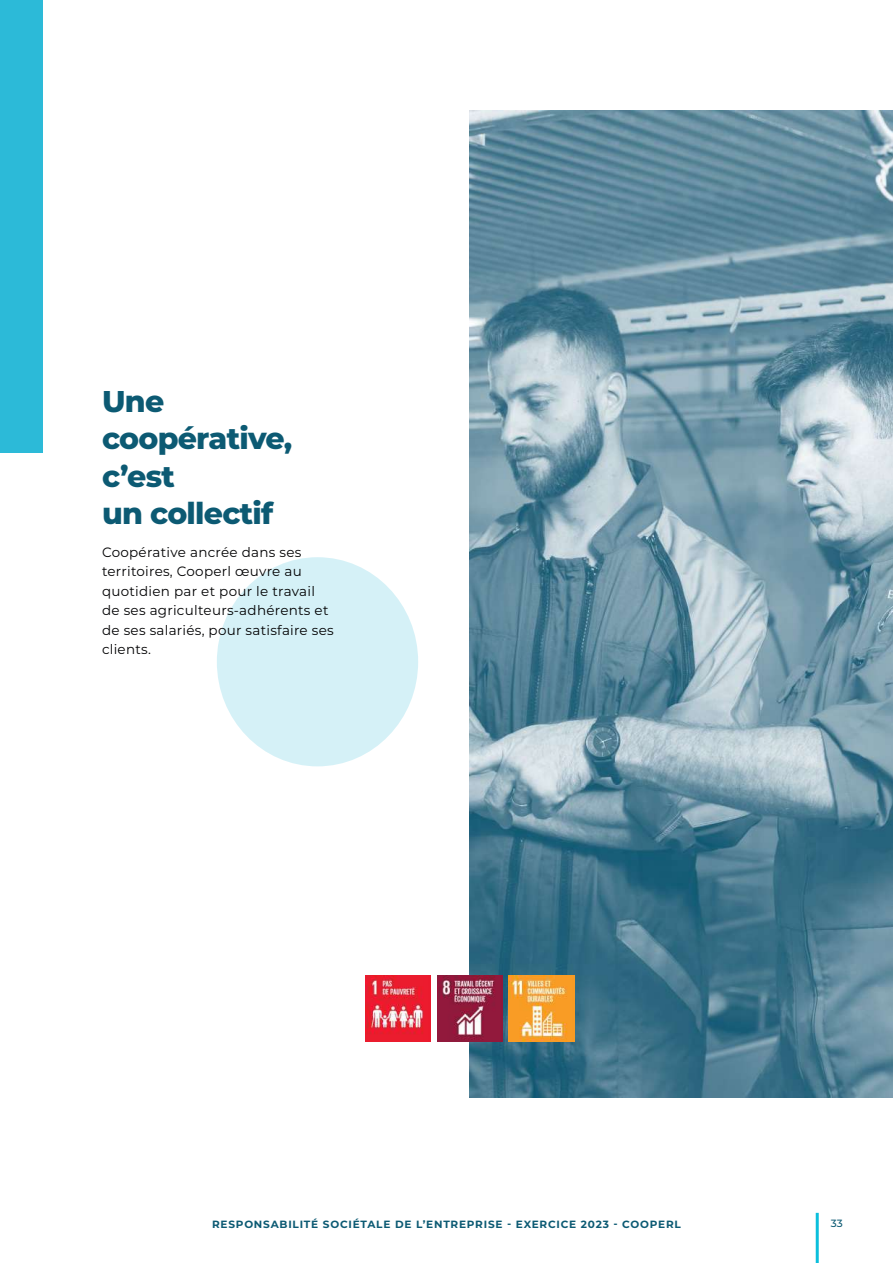
<style>
.page{position:relative;width:893px;height:1263px;background:#fff}
.page>*{position:absolute;margin:0;border:0;box-sizing:border-box;transform-origin:0 0}
.t1{font:800 30px/37.5px "Montserrat";letter-spacing:-.025em;color:#0c5a73}
.t2{font:13.5px/19.5px "Montserrat";letter-spacing:.02em;color:#020203}
.t3{font:700 10.5px "Montserrat";letter-spacing:.075em;color:#0c5a73}
.t4{font:500 10.5px "Montserrat";color:#0c5a73}
</style>
<div class="page">
<hr style="left:816px;top:1213px;width:3px;height:50px;background:#0cbfdc">
<div style="left:217px;top:557px;width:201px;height:209px;background:#d5f1f7;border-radius:50%"></div>
<div style="left:0;top:0;width:43px;height:452px;background:#2cbad8"></div>
<img style="left:470px;top:111px;width:423px;height:986px">
<img style="left:365px;top:976px;width:66px;height:65px">
<img style="left:437px;top:976px;width:66px;height:65px">
<img style="left:509px;top:976px;width:65px;height:65px">
<h1 class="t1" style="left:102px;top:381px;width:192px">Une coopérative, c’est<br>un collectif</h1>
<p class="t2" style="left:102px;top:541px;width:233px">Coopérative ancrée dans ses territoires, Cooperl œuvre au quotidien par et pour le travail de ses agriculteurs-adhérents et de ses salariés, pour satisfaire ses clients.</p>
<p class="t3" style="left:212px;top:1217px;width:470px">RESPONSABILITÉ SOCIÉTALE DE L’ENTREPRISE - EXERCICE 2023 - COOPERL</p>
<p class="t4" style="left:831px;top:1216px;width:13px">33</p>
</div>
